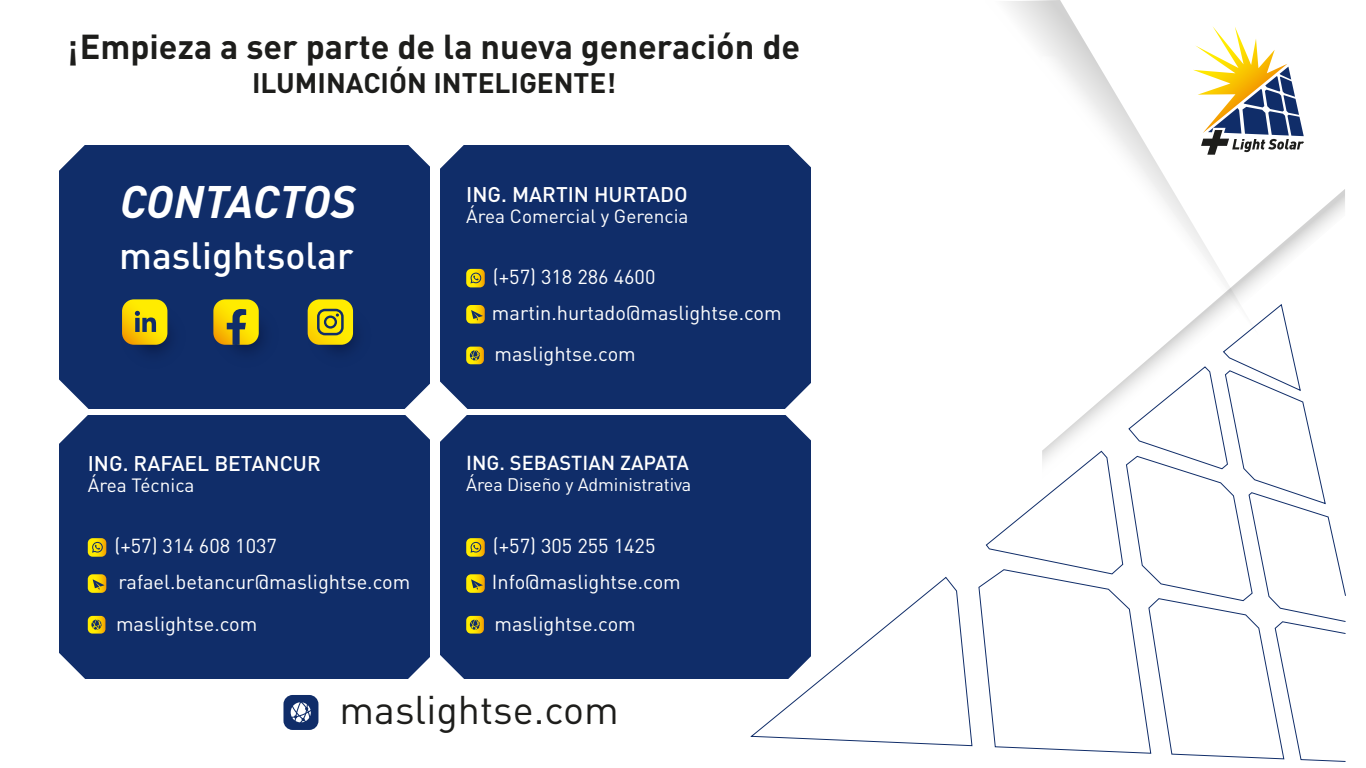
<style>
.page{position:relative;width:1366px;height:768px;background:#fff}
.page>*{position:absolute;margin:0;border:0;box-sizing:border-box;transform-origin:0 0}
.t1{font:italic 700 45px "DIN Pro";letter-spacing:-.01em;color:#fff}
.t2{font:39.5px "DIN Pro";color:#1d1d1b}
.t3{font:500 37.5px "DIN Pro";color:#fff}
.t4{font:700 34.2px "DIN Pro";color:#1d1d1b}
.t5{font:700 27.9px "DIN Pro";color:#1d1d1b}
.t6{font:500 21px "DIN Pro";color:#fff}
.t7{font:20px "DIN Pro";color:#fff}
.t8{font:500 20px "DIN Pro";color:#fff}
.t9{font:19px "DIN Pro";color:#fff}
.t10{font:18px "DIN Pro";letter-spacing:-.005em;color:#fff}
</style>
<div class="page">
<div style="left:60px;top:146px;width:370px;height:263px;background:#102d69"></div>
<div style="left:440px;top:146px;width:371px;height:263px;background:#102d69"></div>
<div style="left:60px;top:416px;width:370px;height:263px;background:#102d69"></div>
<div style="left:440px;top:416px;width:371px;height:263px;background:#102d69"></div>
<svg style="left:402px;top:381px;width:68px;height:61px"></svg>
<svg style="left:402px;top:145px;width:68px;height:24px"></svg>
<svg style="left:408px;top:655px;width:56px;height:24px"></svg>
<svg style="left:782px;top:145px;width:29px;height:23px"></svg>
<svg style="left:59px;top:378px;width:32px;height:68px"></svg>
<svg style="left:59px;top:145px;width:32px;height:28px"></svg>
<svg style="left:59px;top:651px;width:26px;height:28px"></svg>
<svg style="left:1259px;top:189px;width:86px;height:92px"></svg>
<svg style="left:1006px;top:0;width:253px;height:304px"></svg>
<svg style="left:1193px;top:26px;width:111px;height:131px"></svg>
<svg style="left:751px;top:304px;width:595px;height:458px"></svg>
<svg style="left:88px;top:538px;width:18px;height:19px"></svg>
<svg style="left:88px;top:616px;width:17px;height:18px"></svg>
<svg style="left:88px;top:574px;width:18px;height:19px"></svg>
<svg style="left:466px;top:269px;width:19px;height:18px"></svg>
<svg style="left:466px;top:347px;width:18px;height:17px"></svg>
<svg style="left:466px;top:305px;width:19px;height:19px"></svg>
<svg style="left:466px;top:538px;width:19px;height:19px"></svg>
<svg style="left:466px;top:616px;width:18px;height:18px"></svg>
<svg style="left:466px;top:574px;width:19px;height:19px"></svg>
<div style="left:283px;top:695px;width:35px;height:35px;background:#102d69;border-radius:9px"></div>
<svg style="left:291px;top:702px;width:20px;height:20px"></svg>
<svg style="left:307px;top:303px;width:65px;height:65px"></svg>
<svg style="left:308px;top:299px;width:45px;height:46px;background:#cbbd15"></svg>
<div style="left:213px;top:301px;width:66px;height:67px;background:linear-gradient(to right,#0f2b65,#0e2a64);border-radius:50%"></div>
<svg style="left:213px;top:299px;width:46px;height:46px"></svg>
<svg style="left:120px;top:303px;width:66px;height:66px"></svg>
<svg style="left:122px;top:299px;width:45px;height:46px;background:#d2b912"></svg>
<h3 class="t4" style="left:68px;top:24px;width:734px">¡Empieza a ser parte de la nueva generación de</h3>
<h3 class="t5" style="left:252px;top:64px;width:366px">ILUMINACIÓN INTELIGENTE!</h3>
<h1 class="t1" style="left:120px;top:165px;width:237px">CONTACTOS</h1>
<p class="t6" style="left:466px;top:180px;width:223px">ING. MARTIN HURTADO</p>
<p class="t9" style="left:466px;top:203px;width:224px">Área Comercial y Gerencia</p>
<h3 class="t3" style="left:119px;top:230px;width:236px">maslightsolar</h3>
<p class="t7" style="left:493px;top:263px;width:164px">(+57) 318 286 4600</p>
<p class="t7" style="left:492px;top:299px;width:291px">martin.hurtado@maslightse.com</p>
<p class="t7" style="left:495px;top:340px;width:143px">maslightse.com</p>
<p class="t6" style="left:88px;top:449px;width:235px">ING. RAFAEL BETANCUR</p>
<p class="t9" style="left:88px;top:472px;width:108px">Área Técnica</p>
<p class="t8" style="left:466px;top:449px;width:224px">ING. SEBASTIAN ZAPATA</p>
<p class="t10" style="left:466px;top:472px;width:227px">Área Diseño y Administrativa</p>
<p class="t7" style="left:114px;top:532px;width:164px">(+57) 314 608 1037</p>
<p class="t7" style="left:493px;top:532px;width:164px">(+57) 305 255 1425</p>
<p class="t7" style="left:118px;top:568px;width:293px">rafael.betancur@maslightse.com</p>
<p class="t7" style="left:492px;top:568px;width:190px">Info@maslightse.com</p>
<p class="t7" style="left:116px;top:610px;width:143px">maslightse.com</p>
<p class="t7" style="left:495px;top:610px;width:143px">maslightse.com</p>
<h2 class="t2" style="left:339px;top:683px;width:281px">maslightse.com</h2>
</div>
